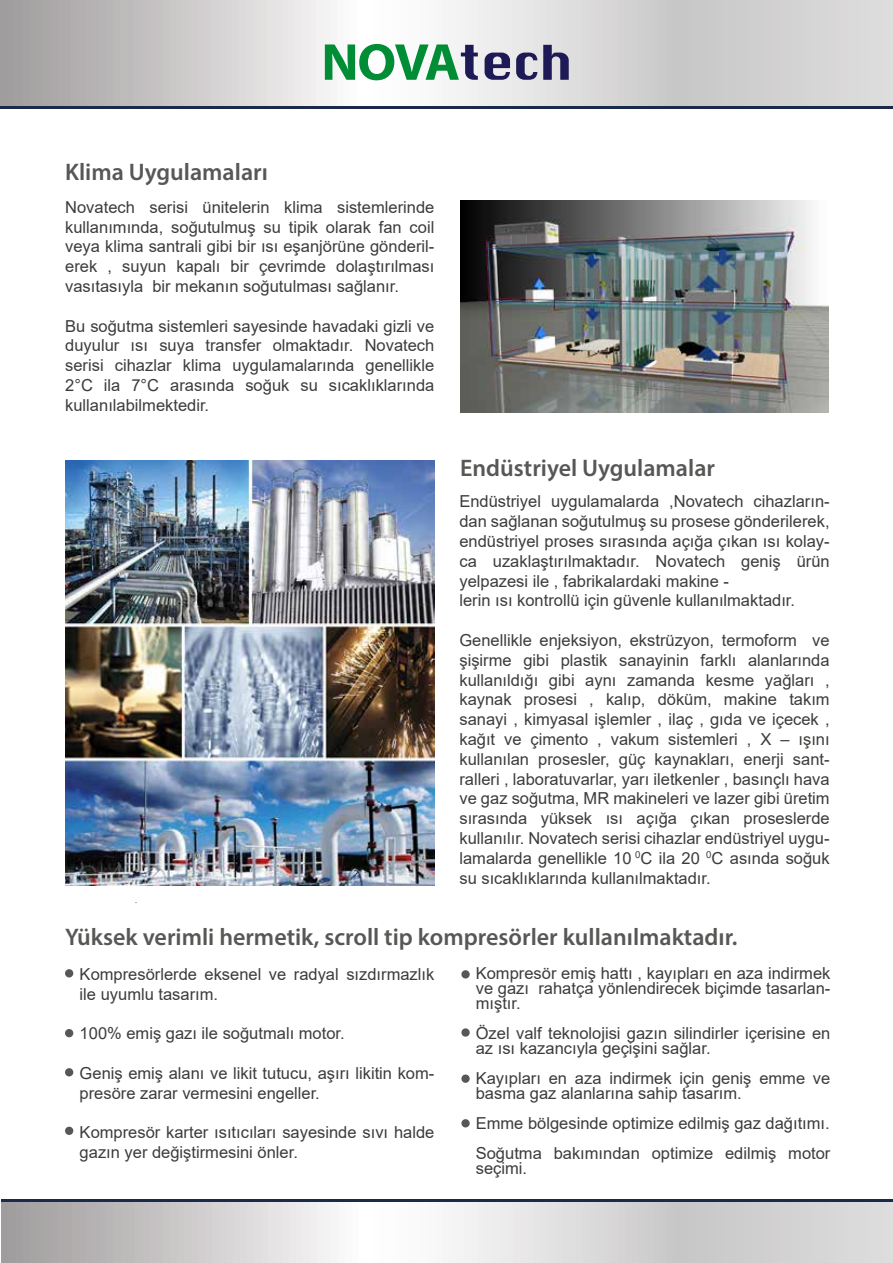
<style>
.page{position:relative;width:893px;height:1263px;background:#fff}
.page>*{position:absolute;margin:0;border:0;box-sizing:border-box;transform-origin:0 0}
.t1{font:700 52.35px "Myriad Pro";color:#008d36;scale:1.04 1}
.t2{font:600 24px "Myriad Pro";color:#575756}
.t3{font:16.5px/19.8px "Arial";color:#3c3c3b}
</style>
<div class="page">
<svg style="left:1px;top:0;width:892px;height:106px"></svg>
<hr style="left:0;top:106px;width:893px;height:3px;background:#1b294a">
<svg style="left:1px;top:1202px;width:892px;height:61px"></svg>
<hr style="left:1px;top:1199px;width:892px;height:3px;background:#1b294a">
<svg style="left:461px;top:45px;width:17px;height:35px"></svg>
<svg style="left:485px;top:53px;width:25px;height:27px"></svg>
<svg style="left:516px;top:53px;width:21px;height:27px"></svg>
<svg style="left:543px;top:45px;width:26px;height:35px"></svg>
<div style="left:65px;top:969px;width:8px;height:8px;background:#575756;border-radius:50%"></div>
<div style="left:65px;top:1029px;width:8px;height:8px;background:#575756;border-radius:50%"></div>
<div style="left:65px;top:1068px;width:8px;height:8px;background:#575756;border-radius:50%"></div>
<div style="left:65px;top:1127px;width:8px;height:8px;background:#575756;border-radius:50%"></div>
<div style="left:461px;top:970px;width:9px;height:8px;background:#575756;border-radius:50%"></div>
<div style="left:461px;top:1028px;width:9px;height:9px;background:#575756;border-radius:50%"></div>
<div style="left:461px;top:1074px;width:9px;height:9px;background:#575756;border-radius:50%"></div>
<div style="left:461px;top:1119px;width:9px;height:8px;background:#575756;border-radius:50%"></div>
<img style="left:460px;top:201px;width:369px;height:211px">
<img style="left:66px;top:460px;width:368px;height:425px">
<h2 class="t2" style="left:65px;top:157px;width:204px">Klima Uygulamaları</h2>
<h1 class="t1" style="left:321px;top:28px;width:135px">NOVA</h1>
<p class="t3" style="left:65px;top:197px;width:371px;text-align:justify">Novatech serisi ünitelerin klima sistemlerinde kullanımında, soğutulmuş su tipik olarak fan coil veya klima santrali gibi bir ısı eşanjörüne gönderil&shy;erek , suyun kapalı bir çevrimde dolaştırılması vasıtasıyla bir mekanın soğutulması sağlanır.</p>
<p class="t3" style="left:65px;top:316px;width:371px;text-align:justify">Bu soğutma sistemleri sayesinde havadaki gizli ve duyulur ısı suya transfer olmaktadır. Novatech serisi cihazlar klima uygulamalarında genellikle 2°C ila 7°C arasında soğuk su sıcaklıklarında kullanılabilmektedir.</p>
<h2 class="t2" style="left:460px;top:453px;width:256px">Endüstriyel Uygulamalar</h2>
<p class="t3" style="left:459px;top:492px;width:372px">Endüstriyel uygulamalarda ,Novatech cihazların&shy;dan sağlanan soğutulmuş su prosese gönderilerek, endüstriyel proses sırasında açığa çıkan ısı kolay&shy;ca uzaklaştırılmaktadır. Novatech geniş ürün yelpazesi ile , fabrikalardaki makine -<br>lerin ısı kontrollü için güvenle kullanılmaktadır.</p>
<p class="t3" style="left:459px;top:630px;width:372px;text-align:justify">Genellikle enjeksiyon, ekstrüzyon, termoform ve şişirme gibi plastik sanayinin farklı alanlarında kullanıldığı gibi aynı zamanda kesme yağları , kaynak prosesi , kalıp, döküm, makine takım sanayi , kimyasal işlemler , ilaç , gıda ve içecek , kağıt ve çimento , vakum sistemleri , X – ışını kullanılan prosesler, güç kaynakları, enerji sant&shy;ralleri , laboratuvarlar, yarı iletkenler , basınçlı hava ve gaz soğutma, MR makineleri ve lazer gibi üretim sırasında yüksek ısı açığa çıkan proseslerde kullanılır. Novatech serisi cihazlar endüstriyel uygu&shy;lamalarda genellikle 10 <sup>0</sup>C ila 20 <sup>0</sup>C asında soğuk su sıcaklıklarında kullanılmaktadır.</p>
<h2 class="t2" style="left:65px;top:921px;width:674px">Yüksek verimli hermetik, scroll tip kompresörler kullanılmaktadır.</h2>
<p class="t3" style="left:80px;top:964px;width:356px">Kompresörlerde eksenel ve radyal sızdırmazlık ile uyumlu tasarım.</p>
<p class="t3" style="left:80px;top:1023px;width:267px">100% emiş gazı ile soğutmalı motor.</p>
<p class="t3" style="left:80px;top:1063px;width:356px">Geniş emiş alanı ve likit tutucu, aşırı likitin kom&shy;presöre zarar vermesini engeller.</p>
<p class="t3" style="left:80px;top:1122px;width:356px">Kompresör karter ısıtıcıları sayesinde sıvı halde gazın yer değiştirmesini önler.</p>
<p class="t3" style="left:476px;top:966px;width:356px;line-height:15px;text-align:justify">Kompresör emiş hattı , kayıpları en aza indirmek ve gazı rahatça yönlendirecek biçimde tasarlan&shy;mıştır.</p>
<p class="t3" style="left:476px;top:1026px;width:356px;line-height:15px">Özel valf teknolojisi gazın silindirler içerisine en az ısı kazancıyla geçişini sağlar.</p>
<p class="t3" style="left:476px;top:1071px;width:356px;line-height:15px">Kayıpları en aza indirmek için geniş emme ve basma gaz alanlarına sahip tasarım.</p>
<p class="t3" style="left:476px;top:1108px;width:356px;line-height:30px">Emme bölgesinde optimize edilmiş gaz dağıtımı.<br>Soğutma bakımından optimize edilmiş motor</p>
<p class="t3" style="left:476px;top:1158px;width:53px">seçimi.</p>
</div>
